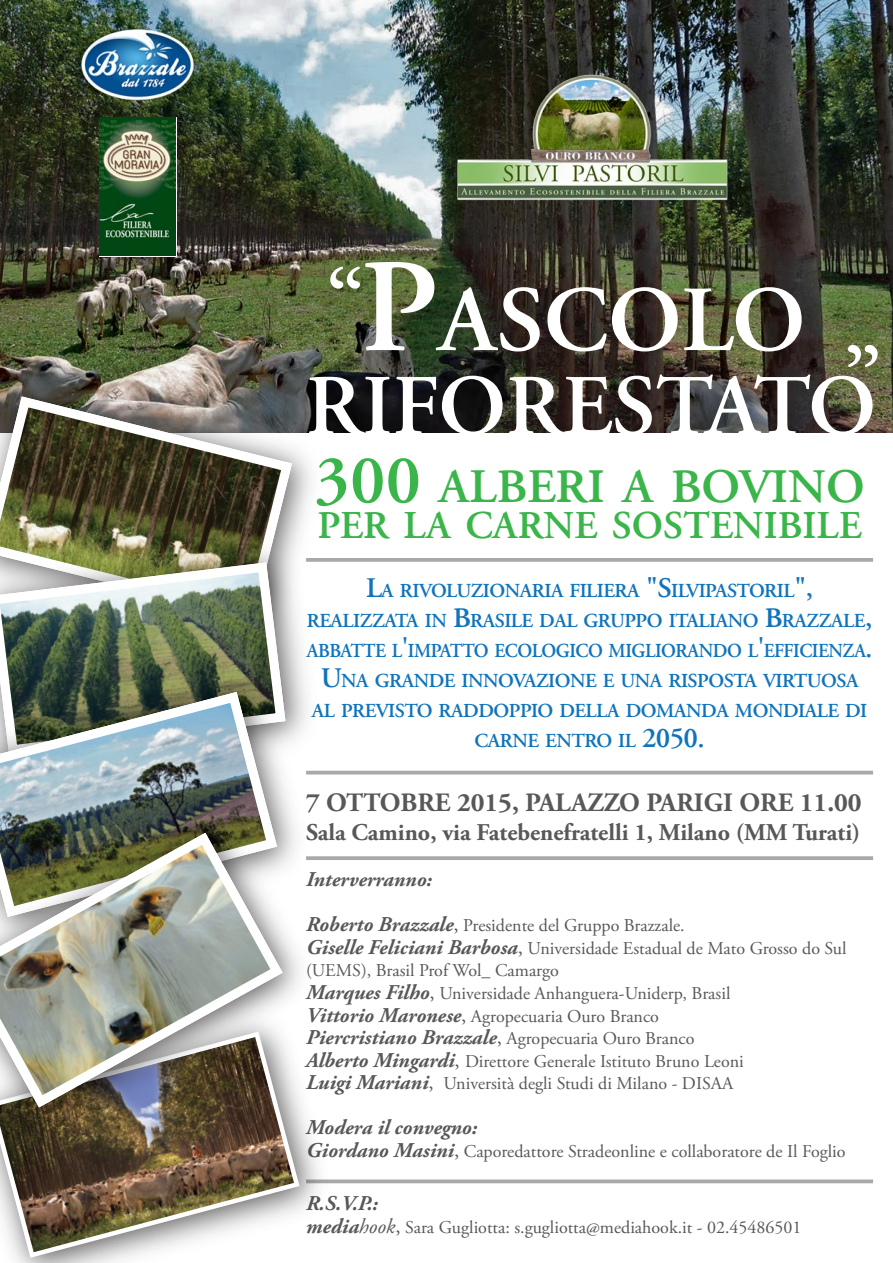
<style>
.page{position:relative;width:893px;height:1263px;background:#fff}
.page>*{position:absolute;margin:0;border:0;box-sizing:border-box;transform-origin:0 0}
.t1{font:600 92.85px "Adobe Garamond LT";color:#fff}
.t2{font:600 85.65px "Adobe Garamond LT";color:#fff}
.t3{font:600 48.3px "Adobe Garamond LT";color:#3ab54a}
.t4{font:600 39.6px "Adobe Garamond LT";color:#3ab54a}
.t5{font:700 26.4px "Adobe Garamond Pro";color:#57585a}
.t6{font:700 24px "Adobe Garamond Pro";color:#57585a}
.t7{font:italic 700 21px "Adobe Garamond Pro";color:#57585a}
.t8{font:600 19.95px/30px "Adobe Garamond LT";letter-spacing:-.025em;color:#1074bc;text-align:center}
.t9{font:18px/22.5px "Adobe Garamond Pro";color:#57585a}
.s1{font-size:132.75px}
.s2{font-size:69px}
.s3{font-size:28.5px}
.s4{font-weight:700;font-style:italic;font-size:21px}
.s5{font-size:21px}
.s6{font-style:italic;font-size:21px}
</style>
<div class="page">
<img style="left:0;top:0;width:893px;height:432px">
<svg style="left:99px;top:117px;width:77px;height:139px"></svg>
<img style="left:81px;top:28px;width:114px;height:72px">
<img style="left:100px;top:117px;width:75px;height:139px">
<img style="left:450px;top:67px;width:283px;height:139px">
<svg style="left:325px;top:856px;width:548px;height:4px;background:#aeaeb2"></svg>
<svg style="left:335px;top:558px;width:538px;height:4px;background:#adadb1"></svg>
<hr style="left:306px;top:771px;width:567px;height:3px;background:#a8a9ad">
<svg style="left:342px;top:1179px;width:531px;height:4px;background:#b3b4b7"></svg>
<img style="left:305px;top:1150px;width:37px;height:57px">
<svg style="left:13px;top:1150px;width:292px;height:113px"></svg>
<img style="left:0;top:1150px;width:294px;height:102px">
<img style="left:0;top:362px;width:335px;height:200px">
<svg style="left:0;top:391px;width:297px;height:137px;background:#686555"></svg>
<img style="left:0;top:528px;width:328px;height:247px">
<img style="left:0;top:557px;width:290px;height:101px">
<img style="left:0;top:658px;width:320px;height:141px">
<img style="left:0;top:686px;width:283px;height:113px">
<img style="left:0;top:799px;width:325px;height:351px">
<img style="left:0;top:827px;width:289px;height:286px">
<h1 class="t1" style="left:326px;top:270px;width:481px"><sup>“</sup><span class="s1">P</span>ASCOLO</h1>
<h2 class="t2" style="left:306px;top:359px;width:577px">RIFORESTATO<sup>”</sup></h2>
<h3 class="t3" style="left:314px;top:460px;width:552px"><span class="s2">300</span> ALBERI A BOVINO</h3>
<h3 class="t4" style="left:317px;top:504px;width:546px">PER LA CARNE SOSTENIBILE</h3>
<p class="t8" style="left:307px;top:576px;width:567px"><span class="s3">L</span>A RIVOLUZIONARIA FILIERA <span class="s3">"S</span>ILVIPASTORIL<span class="s3">",<br></span>REALIZZATA IN <span class="s3">B</span>RASILE DAL GRUPPO ITALIANO <span class="s3">B</span>RAZZALE<span class="s3">, </span>ABBATTE L<span class="s3">'</span>IMPATTO ECOLOGICO MIGLIORANDO L<span class="s3">'</span>EFFICIENZA<span class="s3">.<br>U</span>NA GRANDE INNOVAZIONE E UNA RISPOSTA VIRTUOSA AL PREVISTO RADDOPPIO DELLA DOMANDA MONDIALE DI CARNE ENTRO IL <span class="s3">2050.</span></p>
<h3 class="t5" style="left:306px;top:787px;width:557px">7 OTTOBRE 2015, PALAZZO PARIGI ORE 11.00</h3>
<h3 class="t6" style="left:306px;top:818px;width:556px">Sala Camino, via Fatebenefratelli 1, Milano (MM Turati)</h3>
<p class="t7" style="left:306px;top:868px;width:127px">Interverranno:</p>
<p class="t9" style="left:306px;top:915px;width:542px"><span class="s4">Roberto Brazzale</span><span class="s5">,</span> Presidente del Gruppo Brazzale.<br><span class="s4">Giselle Feliciani Barbosa</span><span class="s5">,</span> Universidade Estadual de Mato Grosso do Sul (UEMS), Brasil Prof Wol_ Camargo<br><span class="s4">Marques Filho</span><span class="s5">,</span> Universidade Anhanguera-Uniderp, Brasil<br><span class="s4">Vittorio Maronese</span><span class="s5">,</span> Agropecuaria Ouro Branco<br><span class="s4">Piercristiano Brazzale</span><span class="s5">,</span> Agropecuaria Ouro Branco<br><span class="s4">Alberto Mingardi</span><span class="s5">,</span> Direttore Generale Istituto Bruno Leoni<br><span class="s4">Luigi Mariani</span><span class="s5">,</span> Università degli Studi di Milano - DISAA</p>
<p class="t7" style="left:306px;top:1115px;width:173px">Modera il convegno:</p>
<p class="t9" style="left:306px;top:1140px;width:541px"><span class="s4">Giordano Masini</span><span class="s5">,</span> Caporedattore Stradeonline e collaboratore de Il Foglio</p>
<p class="t7" style="left:306px;top:1191px;width:73px">R.S.V.P.:</p>
<p class="t9" style="left:306px;top:1216px;width:497px"><span class="s4">media</span><span class="s6">hook</span><span class="s5">,</span> Sara Gugliotta: s.gugliotta@mediahook.it - 02.45486501</p>
</div>
